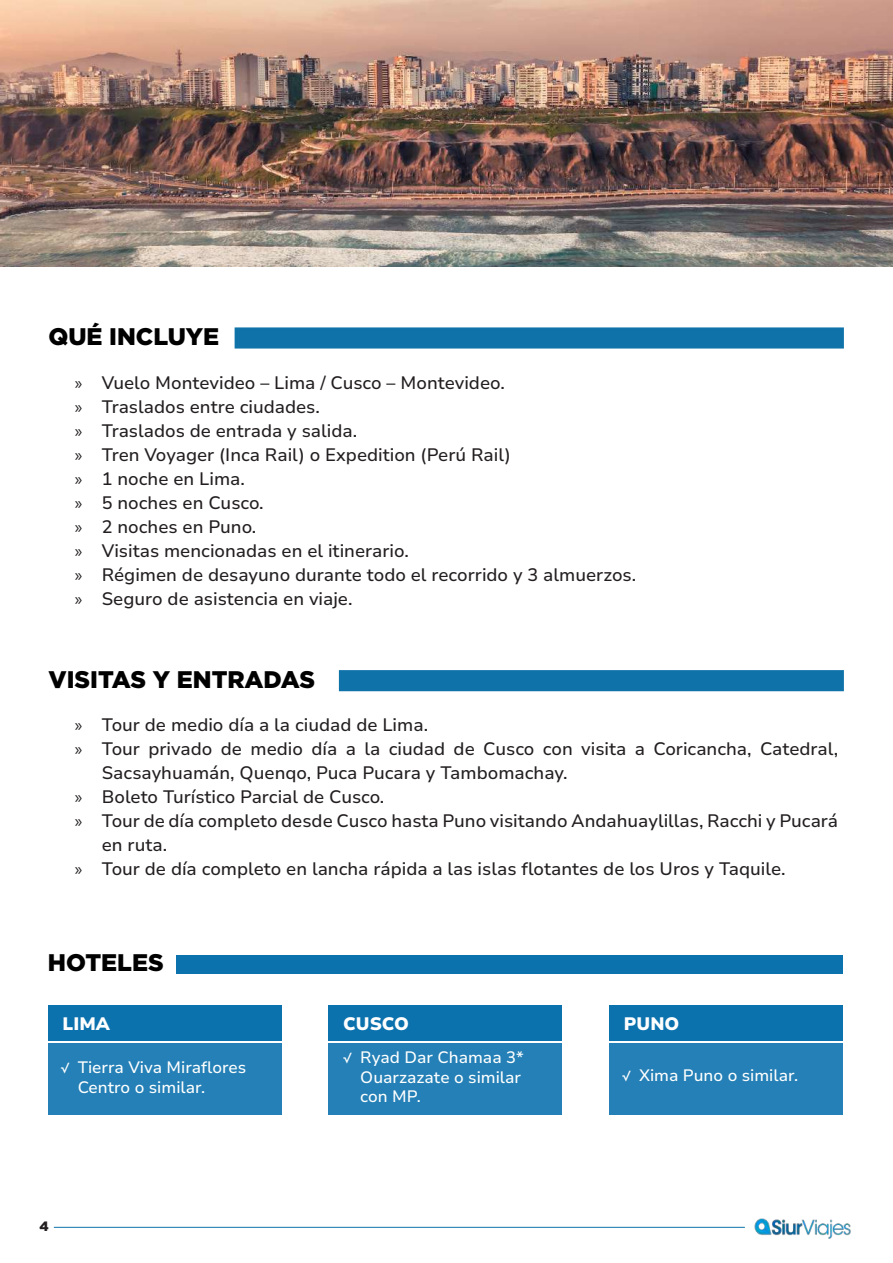
<style>
.page{position:relative;width:893px;height:1263px;background:#fff}
.page>*{position:absolute;margin:0;border:0;box-sizing:border-box;transform-origin:0 0}
.t1{font:900 24px "Gotham";color:#000001}
.t2{font:500 18px/24px "Nunito Sans 10 pt";color:#231f20}
.t3{font:900 18px "Nunito Sans 10 pt";color:#fff}
.t4{font:500 16.5px/19.8px "Nunito Sans 10 pt";color:#fff}
.t5{font:900 13.5px "Gotham";color:#231f20}
.s1{font-family:"Myriad Pro";font-weight:400}
.s2{font-family:"Josefin Sans";font-weight:700}
</style>
<div class="page">
<img style="left:0;top:0;width:893px;height:267px">
<img style="left:754px;top:1219px;width:97px;height:19px">
<hr style="left:54px;top:1227px;width:691px;height:1px;background:#0f73a9">
<div style="left:235px;top:327px;width:609px;height:22px;background:#0f73a9;border:2px solid #0f73a9"></div>
<div style="left:339px;top:670px;width:505px;height:21px;background:#0f73a9;border:2px solid #0f73a9"></div>
<div style="left:176px;top:955px;width:666px;height:19px;background:#0c72ae"></div>
<div style="left:48px;top:1005px;width:233px;height:35px;background:#0c72ae"></div>
<div style="left:48px;top:1043px;width:233px;height:71px;background:#2480b6"></div>
<div style="left:328px;top:1005px;width:234px;height:35px;background:#0c72ae"></div>
<div style="left:328px;top:1043px;width:234px;height:71px;background:#2480b6"></div>
<div style="left:609px;top:1005px;width:233px;height:35px;background:#0c72ae"></div>
<div style="left:609px;top:1043px;width:233px;height:71px;background:#2480b6"></div>
<h1 class="t1" style="left:48px;top:323px;width:172px">QUÉ INCLUYE</h1>
<p class="t2" style="left:75px;top:370px;width:563px"><span class="s1">»</span> Vuelo Montevideo – Lima / Cusco – Montevideo.<br><span class="s1">»</span> Traslados entre ciudades.<br><span class="s1">»</span> Traslados de entrada y salida.<br><span class="s1">»</span> Tren Voyager (Inca Rail) o Expedition (Perú Rail)<br><span class="s1">»</span> 1 noche en Lima.<br><span class="s1">»</span> 5 noches en Cusco.<br><span class="s1">»</span> 2 noches en Puno.<br><span class="s1">»</span> Visitas mencionadas en el itinerario.<br><span class="s1">»</span> Régimen de desayuno durante todo el recorrido y 3 almuerzos. <span class="s1">»</span> Seguro de asistencia en viaje.</p>
<h1 class="t1" style="left:48px;top:665px;width:268px">VISITAS Y ENTRADAS</h1>
<p class="t2" style="left:75px;top:712px;width:355px"><span class="s1">»</span> Tour de medio día a la ciudad de Lima.</p>
<p class="t2" style="left:75px;top:736px;width:765px"><span class="s1">»</span> Tour privado de medio día a la ciudad de Cusco con visita a Coricancha, Catedral,</p>
<p class="t2" style="left:102px;top:760px;width:467px">Sacsayhuamán, Quenqo, Puca Pucara y Tambomachay.</p>
<p class="t2" style="left:75px;top:784px;width:311px"><span class="s1">»</span> Boleto Turístico Parcial de Cusco.</p>
<p class="t2" style="left:75px;top:808px;width:765px"><span class="s1">»</span> Tour de día completo desde Cusco hasta Puno visitando Andahuaylillas, Racchi y Pucará</p>
<p class="t2" style="left:102px;top:832px;width:67px">en ruta.</p>
<p class="t2" style="left:75px;top:856px;width:712px"><span class="s1">»</span> Tour de día completo en lancha rápida a las islas flotantes de los Uros y Taquile.</p>
<h1 class="t1" style="left:48px;top:949px;width:117px">HOTELES</h1>
<p class="t3" style="left:63px;top:1011px;width:49px">LIMA</p>
<p class="t4" style="left:78px;top:1056px;width:170px;text-indent:-17px"><span class="s2">√</span> Tierra Viva Miraflores<br>Centro o similar.</p>
<p class="t5" style="left:40px;top:1218px;width:11px">4</p>
<p class="t3" style="left:343px;top:1011px;width:67px">CUSCO</p>
<p class="t4" style="left:360px;top:1046px;width:165px;text-indent:-17px"><span class="s2">√</span> Ryad Dar Chamaa 3*<br>Ouarzazate o similar con MP.</p>
<p class="t3" style="left:624px;top:1011px;width:57px">PUNO</p>
<p class="t4" style="left:622px;top:1064px;width:178px"><span class="s2">√</span> Xima Puno o similar.</p>
</div>
